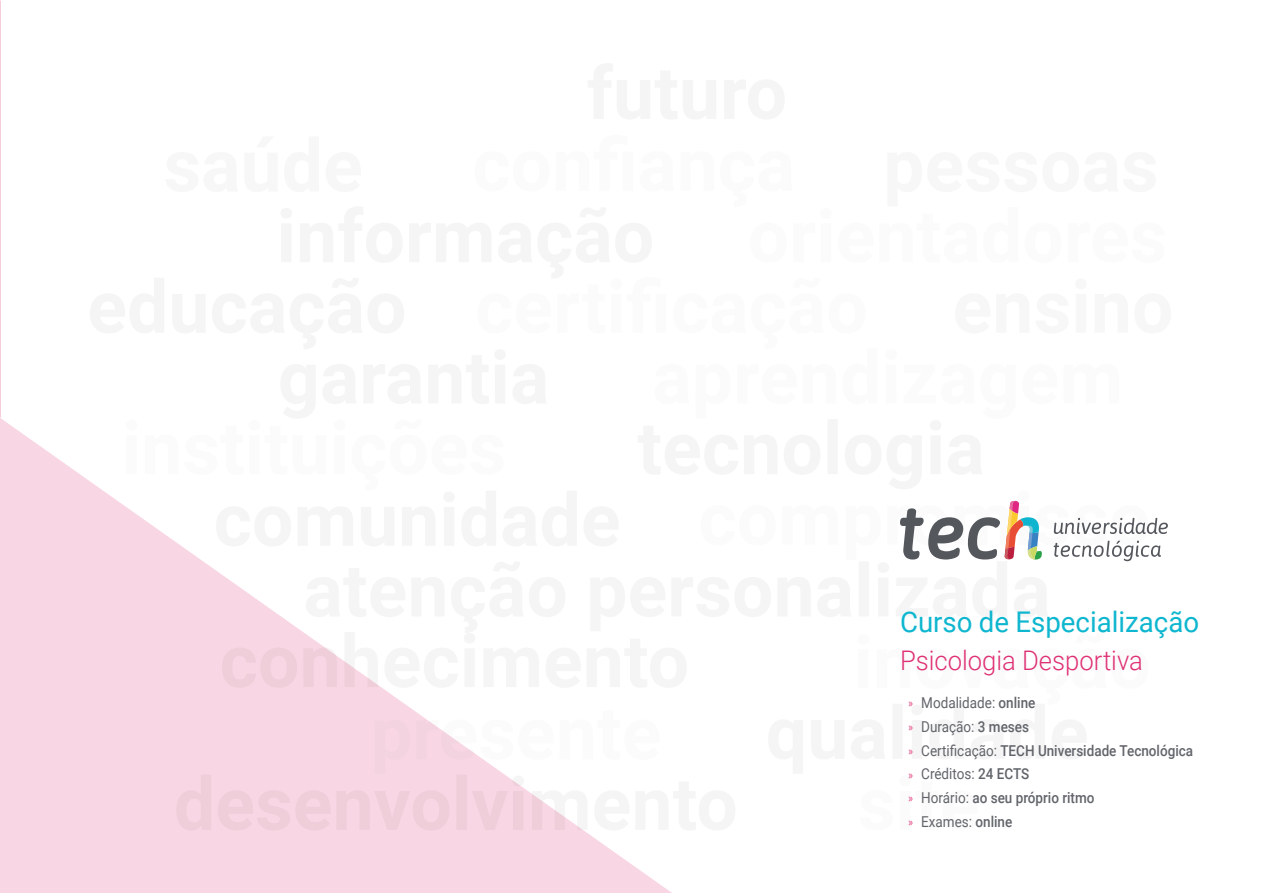
<style>
.page{position:relative;width:1263px;height:893px;background:#fff}
.page>*{position:absolute;margin:0;border:0;box-sizing:border-box;transform-origin:0 0}
.t1{font:28.5px "Roboto";color:#0fb6cf}
.t2{font:300 27px "Roboto";color:#df3174;scale:.95 1}
.t3{font:500 15px/23.7px "Roboto";color:#61646a;scale:.9 1}
.s1{font-family:"Myriad Pro";font-weight:400;font-size:12px;color:#df3174}
.s2{font-weight:400}
</style>
<div class="page">
<svg style="left:0;top:418px;width:672px;height:475px;fill:#f8d6e3"></svg>
<svg style="left:90px;top:418px;width:1078px;height:143px"></svg>
<h1 class="t1" style="left:900px;top:602px;width:301px">Curso de Especialização</h1>
<h2 class="t2" style="left:900px;top:641px;width:257px">Psicologia Desportiva</h2>
<p class="t3" style="left:908px;top:690px;width:318px"><span class="s1">»</span> <span class="s2">Modalidade:</span> online<br><span class="s1">»</span> <span class="s2">Duração:</span> 3 meses<br><span class="s1">»</span> <span class="s2">Certificação:</span> TECH Universidade Tecnológica <span class="s1">»</span> <span class="s2">Créditos:</span> 24 ECTS<br><span class="s1">»</span> <span class="s2">Horário:</span> ao seu próprio ritmo<br><span class="s1">»</span> <span class="s2">Exames:</span> online</p>
</div>
